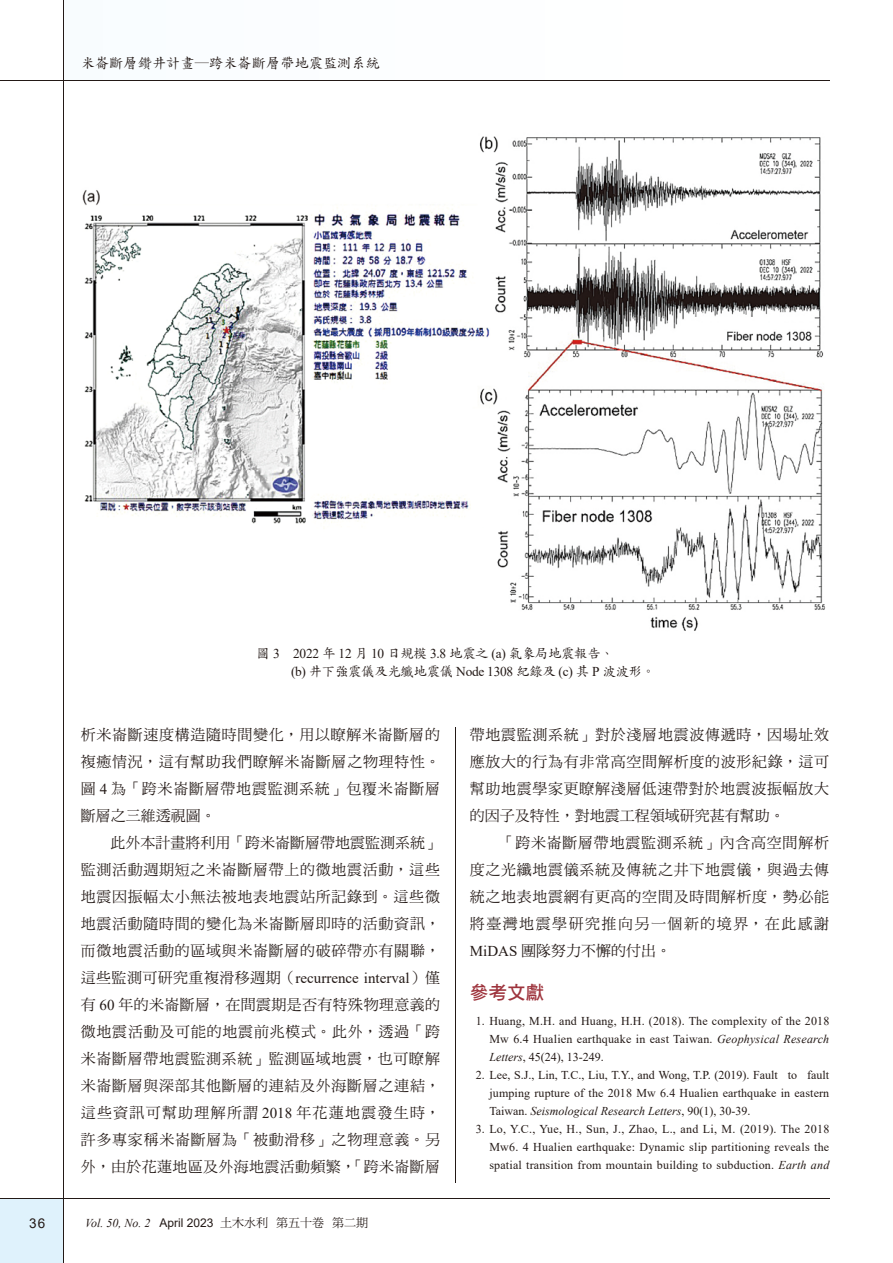
<style>
.page{position:relative;width:893px;height:1263px;background:#fff}
.page>*{position:absolute;margin:0;border:0;box-sizing:border-box;transform-origin:0 0}
.t1{font:18.75px "DF Hei Std W7";color:#9e343d}
.t2{font:15px/27px "DF Ming Std W5";letter-spacing:.045em;color:#231916;text-align:justify}
.t3{font:15px "Times New Roman";color:#231916}
.t4{font:14.25px "DF Kai Shu Std W5";color:#231916}
.t5{font:13.5px/18px "DF Kai Shu Std W5";letter-spacing:-.02em;color:#231916}
.t6{font:13.5px "Arial";color:#231916}
.t7{font:12px/18px "Times New Roman";letter-spacing:.015em;color:#231916;text-align:justify}
.t8{font:italic 12px "Times New Roman";color:#231916}
.s1{font-family:"Times New Roman"}
.s2{font-family:"DF Ming Std W5"}
.s3{font-family:"Arial";font-style:normal}
.s4{font-family:"DF Ming Std W5";font-style:normal}
.s5{font-style:italic}
</style>
<div class="page">
<div style="left:0;top:1199px;width:64px;height:64px;background:#dff2fc"></div>
<hr style="left:0;top:81px;width:829px;height:1px;background:#231916">
<hr style="left:0;top:1199px;width:829px;height:1px;background:#231916">
<hr style="left:64px;top:0;width:1px;height:1263px;background:#231916">
<hr style="left:455px;top:727px;width:1px;height:455px;background:#231916">
<img style="left:82px;top:136px;width:744px;height:495px">
<p class="t4" style="left:81px;top:55px;width:301px">米崙斷層鑽井計畫─跨米崙斷層帶地震監測系統</p>
<p class="t5" style="left:291px;top:644px;width:366px;text-indent:-34px">圖 <span class="s1">3 2022</span> 年 <span class="s1">12</span> 月 <span class="s1">10</span> 日規模 <span class="s1">3.8</span> 地震之 <span class="s1">(a)</span> 氣象局地震報告、<br><span class="s1">(b)</span> 井下強震儀及光纖地震儀 <span class="s1">Node 1308</span> 紀錄及 <span class="s1">(c)</span> 其 <span class="s1">P</span> 波波形。</p>
<p class="t2" style="left:81px;top:721px;width:361px">析米崙斷速度構造隨時間變化，用以瞭解米崙斷層的複癒情況，這有幫助我們瞭解米崙斷層之物理特性。圖 <span class="s1">4</span> 為「跨米崙斷層帶地震監測系統」包覆米崙斷層斷層之三維透視圖。</p>
<p class="t2" style="left:81px;top:829px;width:361px;text-indent:30px">此外本計畫將利用「跨米崙斷層帶地震監測系統」監測活動週期短之米崙斷層帶上的微地震活動，這些地震因振幅太小無法被地表地震站所記錄到。這些微地震活動隨時間的變化為米崙斷層即時的活動資訊，而微地震活動的區域與米崙斷層的破碎帶亦有關聯，</p>
<p class="t3" style="left:81px;top:967px;width:361px"><span class="s2">這些監測可研究重複滑移週期（</span>recurrence interval<span class="s2">）僅</span></p>
<p class="t2" style="left:81px;top:991px;width:361px">有 <span class="s1">60</span> 年的米崙斷層，在間震期是否有特殊物理意義的微地震活動及可能的地震前兆模式。此外，透過「跨米崙斷層帶地震監測系統」監測區域地震，也可瞭解米崙斷層與深部其他斷層的連結及外海斷層之連結，這些資訊可幫助理解所謂 <span class="s1">2018</span> 年花蓮地震發生時，許多專家稱米崙斷層為「被動滑移」之物理意義。另外，由於花蓮地區及外海地震活動頻繁，「跨米崙斷層</p>
<p class="t6" style="left:29px;top:1214px;width:18px">36</p>
<p class="t8" style="left:85px;top:1215px;width:285px">Vol. 50, No. 2 <span class="s3">April 2023</span> <span class="s4">土木水利 第五十卷 第二期</span></p>
<p class="t2" style="left:470px;top:721px;width:361px">帶地震監測系統」對於淺層地震波傳遞時，因場址效應放大的行為有非常高空間解析度的波形紀錄，這可幫助地震學家更瞭解淺層低速帶對於地震波振幅放大的因子及特性，對地震工程領域研究甚有幫助。</p>
<p class="t2" style="left:470px;top:829px;width:361px;text-indent:30px">「跨米崙斷層帶地震監測系統」內含高空間解析度之光纖地震儀系統及傳統之井下地震儀，與過去傳統之地表地震網有更高的空間及時間解析度，勢必能將臺灣地震學研究推向另一個新的境界，在此感謝<span class="s1">MiDAS</span> 團隊努力不懈的付出。</p>
<p class="t1" style="left:470px;top:982px;width:76px">參考文獻</p>
<p class="t7" style="left:489px;top:1012px;width:341px;text-indent:-14px">1. Huang, M.H. and Huang, H.H. (2018). The complexity of the 2018<br>Mw 6.4 Hualien earthquake in east Taiwan. <span class="s5">Geophysical Research Letters</span>, 45(24), 13-249.</p>
<p class="t7" style="left:489px;top:1066px;width:341px;text-indent:-14px">2. Lee, S.J., Lin, T.C., Liu, T.Y., and Wong, T.P. (2019). Fault to fault jumping rupture of the 2018 Mw 6.4 Hualien earthquake in eastern Taiwan. <span class="s5">Seismological Research Letters</span>, 90(1), 30-39.</p>
<p class="t7" style="left:489px;top:1120px;width:341px;text-indent:-14px">3. Lo, Y.C., Yue, H., Sun, J., Zhao, L., and Li, M. (2019). The 2018<br>Mw6. 4 Hualien earthquake: Dynamic slip partitioning reveals the spatial transition from mountain building to subduction. <span class="s5">Earth and</span></p>
</div>
